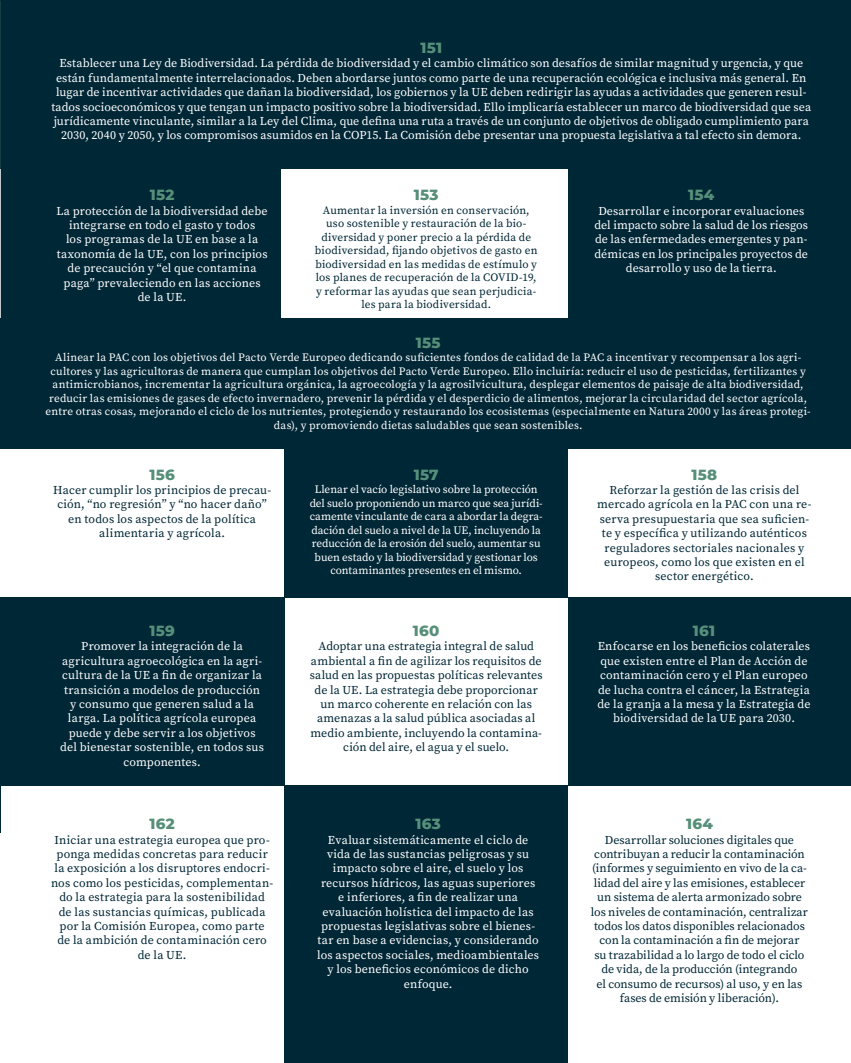
<style>
.page{position:relative;width:851px;height:1063px;background:#fff}
.page>*{position:absolute;margin:0;border:0;box-sizing:border-box;transform-origin:0 0}
.t1{font:800 15px "Montserrat";letter-spacing:.015em;color:#568f79}
.t2{font:12px/14.4px "Source Serif Pro";letter-spacing:.01em;color:#fff;text-align:center}
.t3{font:12px/14.4px "Source Serif Pro";letter-spacing:.01em;color:#002736;text-align:center}
.t4{font:11.25px/13.5px "Source Serif Pro";letter-spacing:.015em;color:#fff;text-align:center}
.t5{font:11.25px/13.5px "Source Serif Pro";letter-spacing:.015em;color:#002736;text-align:center}
.t6{font:11.25px/13.5px "Source Serif Pro";letter-spacing:-.005em;color:#fff;text-align:center}
</style>
<div class="page">
<div style="left:0;top:0;width:850px;height:169px;background:#002736"></div>
<div style="left:0;top:319px;width:850px;height:130px;background:#002736"></div>
<hr style="left:0;top:597px;width:1px;height:236px;background:#002736">
<div style="left:284px;top:449px;width:284px;height:148px;background:#002736"></div>
<div style="left:284px;top:786px;width:284px;height:277px;background:#002736"></div>
<div style="left:1px;top:597px;width:283px;height:189px;background:#002736"></div>
<div style="left:568px;top:597px;width:282px;height:189px;background:#002736"></div>
<div style="left:1px;top:168px;width:279px;height:151px;background:#002736"></div>
<div style="left:568px;top:168px;width:282px;height:151px;background:#002736"></div>
<p class="t1" style="left:420px;top:37px;width:23px">151</p>
<p class="t2" style="left:51px;top:56px;width:761px">Establecer una Ley de Biodiversidad. La pérdida de biodiversidad y el cambio climático son desafíos de similar magnitud y urgencia, y que están fundamentalmente interrelacionados. Deben abordarse juntos como parte de una recuperación ecológica e inclusiva más general. En lugar de incentivar actividades que dañan la biodiversidad, los gobiernos y la UE deben redirigir las ayudas a actividades que generen resul&shy;tados socioeconómicos y que tengan un impacto positivo sobre la biodiversidad. Ello implicaría establecer un marco de biodiversidad que sea jurídicamente vinculante, similar a la Ley del Clima, que defina una ruta a través de un conjunto de objetivos de obligado cumplimiento para 2030, 2040 y 2050, y los compromisos asumidos en la COP15. La Comisión debe presentar una propuesta legislativa a tal efecto sin demora.</p>
<p class="t1" style="left:150px;top:184px;width:26px">152</p>
<p class="t2" style="left:57px;top:203px;width:212px">La protección de la biodiversidad debe integrarse en todo el gasto y todos<br>los programas de la UE en base a la taxonomía de la UE, con los principios de precaución y “el que contamina paga” prevaleciendo en las acciones de la UE.</p>
<p class="t1" style="left:414px;top:184px;width:26px">153</p>
<p class="t5" style="left:315px;top:203px;width:224px">Aumentar la inversión en conservación, uso sostenible y restauración de la bio&shy;diversidad y poner precio a la pérdida de biodiversidad, fijando objetivos de gasto en biodiversidad en las medidas de estímulo y los planes de recuperación de la COVID-19, y reformar las ayudas que sean perjudicia&shy;les para la biodiversidad.</p>
<p class="t1" style="left:688px;top:184px;width:28px">154</p>
<p class="t2" style="left:594px;top:203px;width:215px">Desarrollar e incorporar evaluaciones del impacto sobre la salud de los riesgos de las enfermedades emergentes y pan&shy;démicas en los principales proyectos de desarrollo y uso de la tierra.</p>
<p class="t1" style="left:415px;top:332px;width:26px">155</p>
<p class="t4" style="left:46px;top:351px;width:766px">Alinear la PAC con los objetivos del Pacto Verde Europeo dedicando suficientes fondos de calidad de la PAC a incentivar y recompensar a los agri&shy;cultores y las agricultoras de manera que cumplan los objetivos del Pacto Verde Europeo. Ello incluiría: reducir el uso de pesticidas, fertilizantes y antimicrobianos, incrementar la agricultura orgánica, la agroecología y la agrosilvicultura, desplegar elementos de paisaje de alta biodiversidad, reducir las emisiones de gases de efecto invernadero, prevenir la pérdida y el desperdicio de alimentos, mejorar la circularidad del sector agrícola, entre otras cosas, mejorando el ciclo de los nutrientes, protegiendo y restaurando los ecosistemas (especialmente en Natura 2000 y las áreas protegi&shy;das), y promoviendo dietas saludables que sean sostenibles.</p>
<p class="t1" style="left:149px;top:463px;width:27px">156</p>
<p class="t3" style="left:53px;top:483px;width:219px">Hacer cumplir los principios de precau&shy;ción, “no regresión” y “no hacer daño” en todos los aspectos de la política alimentaria y agrícola.</p>
<p class="t1" style="left:149px;top:620px;width:27px">159</p>
<p class="t2" style="left:60px;top:639px;width:205px">Promover la integración de la agricultura agroecológica en la agri&shy;cultura de la UE a fin de organizar la transición a modelos de producción y consumo que generen salud a la larga. La política agrícola europea puede y debe servir a los objetivos del bienestar sostenible, en todos sus componentes.</p>
<p class="t1" style="left:149px;top:813px;width:27px">162</p>
<p class="t3" style="left:51px;top:832px;width:224px">Iniciar una estrategia europea que pro&shy;ponga medidas concretas para reducir la exposición a los disruptores endocri&shy;nos como los pesticidas, complementan&shy;do la estrategia para la sostenibilidad<br>de las sustancias químicas, publicada por la Comisión Europea, como parte<br>de la ambición de contaminación cero de la UE.</p>
<p class="t1" style="left:413px;top:463px;width:26px">157</p>
<p class="t6" style="left:309px;top:483px;width:234px">Llenar el vacío legislativo sobre la protección del suelo proponiendo un marco que sea jurídi&shy;camente vinculante de cara a abordar la degra&shy;dación del suelo a nivel de la UE, incluyendo la reducción de la erosión del suelo, aumentar su buen estado y la biodiversidad y gestionar los contaminantes presentes en el mismo.</p>
<p class="t1" style="left:413px;top:620px;width:28px">160</p>
<p class="t3" style="left:310px;top:639px;width:234px">Adoptar una estrategia integral de salud ambiental a fin de agilizar los requisitos de salud en las propuestas políticas relevantes de la UE. La estrategia debe proporcionar un marco coherente en relación con las amenazas a la salud pública asociadas al medio ambiente, incluyendo la contamina&shy;ción del aire, el agua y el suelo.</p>
<p class="t1" style="left:415px;top:813px;width:27px">163</p>
<p class="t2" style="left:317px;top:832px;width:223px">Evaluar sistemáticamente el ciclo de vida de las sustancias peligrosas y su impacto sobre el aire, el suelo y los recursos hídricos, las aguas superiores e inferiores, a fin de realizar una evaluación holística del impacto de las propuestas legislativas sobre el bienes&shy;tar en base a evidencias, y considerando los aspectos sociales, medioambientales y los beneficios económicos de dicho enfoque.</p>
<p class="t1" style="left:691px;top:463px;width:27px">158</p>
<p class="t3" style="left:597px;top:483px;width:216px">Reforzar la gestión de las crisis del mercado agrícola en la PAC con una re&shy;serva presupuestaria que sea suficien&shy;te y específica y utilizando auténticos reguladores sectoriales nacionales y europeos, como los que existen en el sector energético.</p>
<p class="t1" style="left:692px;top:620px;width:24px">161</p>
<p class="t2" style="left:597px;top:639px;width:214px">Enfocarse en los beneficios colaterales que existen entre el Plan de Acción de contaminación cero y el Plan europeo de lucha contra el cáncer, la Estrategia de la granja a la mesa y la Estrategia de biodiversidad de la UE para 2030.</p>
<p class="t1" style="left:686px;top:813px;width:28px">164</p>
<p class="t3" style="left:591px;top:832px;width:218px">Desarrollar soluciones digitales que contribuyan a reducir la contaminación (informes y seguimiento en vivo de la ca&shy;lidad del aire y las emisiones, establecer un sistema de alerta armonizado sobre los niveles de contaminación, centralizar todos los datos disponibles relacionados con la contaminación a fin de mejorar<br>su trazabilidad a lo largo de todo el ciclo de vida, de la producción (integrando<br>el consumo de recursos) al uso, y en las fases de emisión y liberación).</p>
</div>
